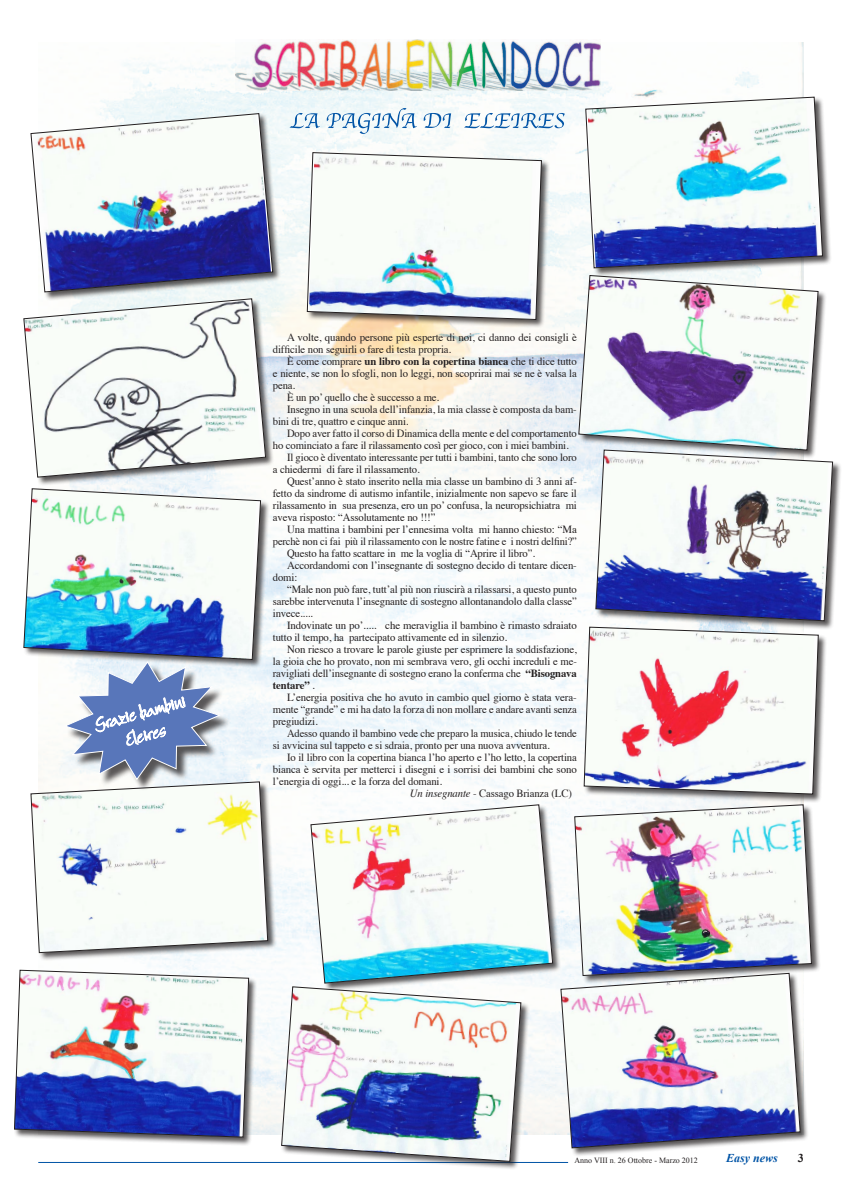
<style>
.page{position:relative;width:842px;height:1191px;background:#fff}
.page>*{position:absolute;margin:0;border:0;box-sizing:border-box;transform-origin:0 0}
.t1{font:italic 700 12px "Times New Roman";color:#0154a6}
.t2{font:700 12px "Times New Roman";color:#231f20}
.t3{font:11px/12px "Times";letter-spacing:-.01em;color:#231f20}
.t4{font:11px "Times";letter-spacing:-.01em;color:#231f20;scale:.95 1}
.t5{font:11px "Times";letter-spacing:-.01em;color:#231f20;scale:.96 1}
.t6{font:700 11px "Times";letter-spacing:-.01em;color:#231f20}
.t7{font:8px "Times New Roman";color:#231f20}
.s1{font-weight:700}
.s2{font-weight:400}
.s3{font-style:italic}
</style>
<div class="page">
<hr style="left:38px;top:1162px;width:530px;height:1px;background:#0154a6">
<img style="left:38px;top:43px;width:766px;height:1091px">
<div style="left:30px;top:113px;width:252px;height:188px;background:#231f20;opacity:.75"></div>
<svg style="left:31px;top:113px;width:242px;height:179px"></svg>
<img style="left:236px;top:39px;width:364px;height:51px">
<svg style="left:289px;top:108px;width:276px;height:26px"></svg>
<div style="left:585px;top:97px;width:246px;height:180px;background:#231f20;opacity:.75"></div>
<svg style="left:585px;top:97px;width:238px;height:171px"></svg>
<div style="left:307px;top:152px;width:244px;height:176px;background:#231f20;opacity:.75"></div>
<svg style="left:307px;top:152px;width:235px;height:168px"></svg>
<div style="left:30px;top:781px;width:247px;height:180px;background:#231f20;opacity:.75"></div>
<svg style="left:31px;top:781px;width:237px;height:172px"></svg>
<div style="left:574px;top:804px;width:246px;height:180px;background:#231f20;opacity:.75"></div>
<img style="left:574px;top:804px;width:238px;height:172px">
<div style="left:310px;top:804px;width:252px;height:188px;background:#231f20;opacity:.75"></div>
<svg style="left:311px;top:804px;width:242px;height:179px"></svg>
<div style="left:14px;top:969px;width:244px;height:177px;background:#231f20;opacity:.75"></div>
<img style="left:14px;top:970px;width:235px;height:167px">
<div style="left:560px;top:972px;width:249px;height:184px;background:#231f20;opacity:.75"></div>
<svg style="left:560px;top:973px;width:240px;height:175px"></svg>
<div style="left:281px;top:986px;width:249px;height:184px;background:#231f20;opacity:.75"></div>
<img style="left:281px;top:986px;width:240px;height:175px">
<div style="left:23px;top:298px;width:252px;height:188px;background:#231f20;opacity:.75"></div>
<svg style="left:23px;top:298px;width:243px;height:179px"></svg>
<div style="left:23px;top:488px;width:247px;height:180px;background:#231f20;opacity:.75"></div>
<img style="left:23px;top:488px;width:238px;height:172px">
<div style="left:578px;top:275px;width:249px;height:184px;background:#231f20;opacity:.75"></div>
<svg style="left:578px;top:275px;width:240px;height:175px"></svg>
<div style="left:595px;top:449px;width:247px;height:180px;background:#231f20;opacity:.75"></div>
<svg style="left:595px;top:450px;width:238px;height:171px"></svg>
<div style="left:584px;top:626px;width:243px;height:177px;background:#231f20;opacity:.75"></div>
<svg style="left:584px;top:627px;width:235px;height:167px"></svg>
<div style="left:66px;top:663px;width:166px;height:128px;background:#231f20;opacity:.75"></div>
<svg style="left:62px;top:660px;width:160px;height:121px"></svg>
<p class="t3" style="left:273px;top:330px;width:305px;text-indent:14px">A volte, quando persone più esperte di noi, ci danno dei consigli è difficile non seguirli o fare di testa propria.</p>
<p class="t3" style="left:287px;top:354px;width:291px">È come comprare <span class="s1">un libro con la copertina bianca</span> che ti dice tutto</p>
<p class="t3" style="left:273px;top:366px;width:305px">e niente, se non lo sfogli, non lo leggi, non scoprirai mai se ne è valsa la</p>
<p class="t3" style="left:273px;top:378px;width:24px">pena.</p>
<p class="t3" style="left:287px;top:390px;width:154px">È un po’ quello che è successo a me.</p>
<p class="t3" style="left:287px;top:402px;width:291px">Insegno in una scuola dell’infanzia, la mia classe è composta da bam-</p>
<p class="t3" style="left:273px;top:414px;width:137px">bini di tre, quattro e cinque anni.</p>
<p class="t3" style="left:287px;top:426px;width:291px">Dopo aver fatto il corso di Dinamica della mente e del comportamento</p>
<p class="t3" style="left:273px;top:438px;width:297px">ho cominciato a fare il rilassamento così per gioco, con i miei bambini.</p>
<p class="t3" style="left:287px;top:450px;width:291px">Il gioco è diventato interessante per tutti i bambini, tanto che sono loro</p>
<p class="t3" style="left:273px;top:462px;width:148px">a chiedermi di fare il rilassamento.</p>
<p class="t3" style="left:287px;top:474px;width:291px">Quest’anno è stato inserito nella mia classe un bambino di 3 anni af-</p>
<p class="t3" style="left:273px;top:486px;width:305px">fetto da sindrome di autismo infantile, inizialmente non sapevo se fare il</p>
<p class="t3" style="left:273px;top:498px;width:305px">rilassamento in sua presenza, ero un po’ confusa, la neuropsichiatra mi</p>
<p class="t3" style="left:273px;top:510px;width:164px">aveva risposto: “Assolutamente no !!!”</p>
<p class="t3" style="left:287px;top:522px;width:291px">Una mattina i bambini per l’ennesima volta mi hanno chiesto: “Ma</p>
<p class="t4" style="left:273px;top:531px;width:322px">perchè non ci fai più il rilassamento con le nostre fatine e i nostri delfini?”</p>
<p class="t3" style="left:287px;top:546px;width:249px">Questo ha fatto scattare in me la voglia di “Aprire il libro”.</p>
<p class="t3" style="left:287px;top:558px;width:291px">Accordandomi con l’insegnante di sostegno decido di tentare dicen-</p>
<p class="t3" style="left:273px;top:570px;width:26px">domi:</p>
<p class="t3" style="left:287px;top:582px;width:291px">“Male non può fare, tutt’al più non riuscirà a rilassarsi, a questo punto</p>
<p class="t3" style="left:273px;top:594px;width:305px">sarebbe intervenuta l’insegnante di sostegno allontanandolo dalla classe”</p>
<p class="t3" style="left:273px;top:606px;width:42px">invece.....</p>
<p class="t3" style="left:287px;top:618px;width:291px">Indovinate un po’..... che meraviglia il bambino è rimasto sdraiato</p>
<p class="t3" style="left:273px;top:630px;width:236px">tutto il tempo, ha partecipato attivamente ed in silenzio.</p>
<p class="t3" style="left:287px;top:642px;width:291px">Non riesco a trovare le parole giuste per esprimere la soddisfazione,</p>
<p class="t3" style="left:273px;top:654px;width:305px">la gioia che ho provato, non mi sembrava vero, gli occhi increduli e me-</p>
<p class="t3" style="left:273px;top:666px;width:305px">ravigliati dell’insegnante di sostegno erano la conferma che <span class="s1">“Bisognava</span></p>
<p class="t6" style="left:273px;top:675px;width:44px">tentare” <span class="s2">.</span></p>
<p class="t3" style="left:287px;top:690px;width:291px">L’energia positiva che ho avuto in cambio quel giorno è stata vera-</p>
<p class="t3" style="left:273px;top:702px;width:306px">mente “grande” e mi ha dato la forza di non mollare e andare avanti senza</p>
<p class="t3" style="left:273px;top:714px;width:46px">pregiudizi.</p>
<p class="t5" style="left:287px;top:723px;width:303px">Adesso quando il bambino vede che preparo la musica, chiudo le tende</p>
<p class="t3" style="left:273px;top:738px;width:279px">si avvicina sul tappeto e si sdraia, pronto per una nuova avventura.</p>
<p class="t3" style="left:287px;top:750px;width:291px">Io il libro con la copertina bianca l’ho aperto e l’ho letto, la copertina</p>
<p class="t3" style="left:273px;top:762px;width:305px">bianca è servita per metterci i disegni e i sorrisi dei bambini che sono</p>
<p class="t3" style="left:273px;top:774px;width:171px">l’energia di oggi... e la forza del domani.</p>
<p class="t3" style="left:410px;top:786px;width:163px"><span class="s3">Un insegnante</span> - Cassago Brianza (LC)</p>
<p class="t7" style="left:574px;top:1154px;width:125px">Anno VIII n. 26 Ottobre - Marzo 2012</p>
<p class="t1" style="left:726px;top:1150px;width:53px">Easy news</p>
<p class="t2" style="left:798px;top:1149px;width:7px">3</p>
</div>
